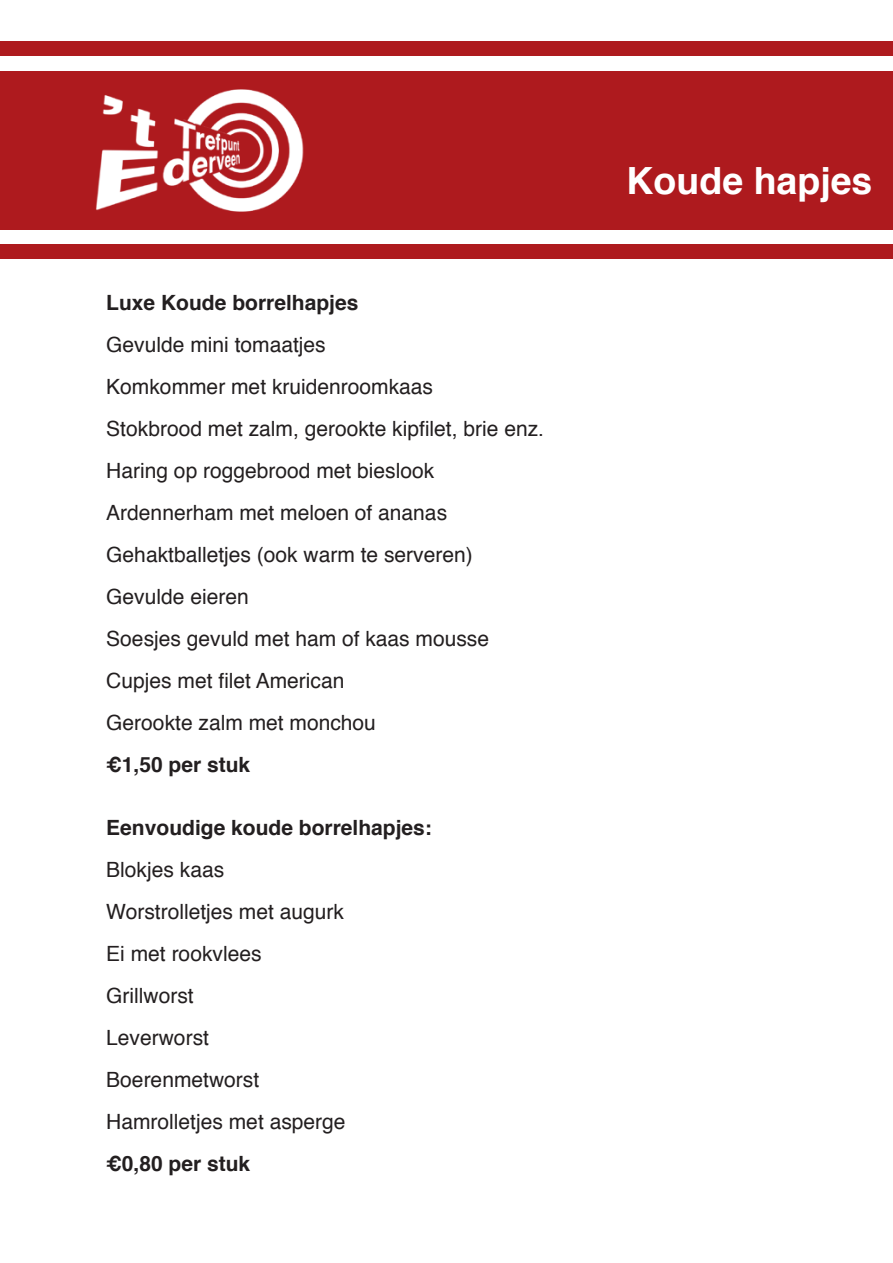
<style>
.page{position:relative;width:893px;height:1263px;background:#fff}
.page>*{position:absolute;margin:0;border:0;box-sizing:border-box;transform-origin:0 0}
.t1{font:700 37.5px "Helvetica";color:#fff}
.t2{font:21px "Helvetica";color:#231f20}
.t3{font:700 21px "Helvetica";color:#231f20}
</style>
<div class="page">
<div style="left:0;top:71px;width:893px;height:158px;background:#ae1a1e"></div>
<div style="left:0;top:244px;width:893px;height:15px;background:#ae1a1e"></div>
<div style="left:0;top:41px;width:893px;height:15px;background:#ae1a1e"></div>
<img style="left:44px;top:89px;width:294px;height:141px">
<p class="t3" style="left:106px;top:285px;width:254px">Luxe Koude borrelhapjes</p>
<p class="t2" style="left:106px;top:328px;width:221px">Gevulde mini tomaatjes</p>
<p class="t2" style="left:106px;top:370px;width:328px">Komkommer met kruidenroomkaas</p>
<p class="t2" style="left:106px;top:412px;width:439px">Stokbrood met zalm, gerookte kipfilet, brie enz.</p>
<p class="t2" style="left:106px;top:454px;width:329px">Haring op roggebrood met bieslook</p>
<p class="t2" style="left:106px;top:496px;width:342px">Ardennerham met meloen of ananas</p>
<p class="t2" style="left:106px;top:538px;width:368px">Gehaktballetjes (ook warm te serveren)</p>
<p class="t2" style="left:106px;top:580px;width:144px">Gevulde eieren</p>
<p class="t2" style="left:106px;top:622px;width:384px">Soesjes gevuld met ham of kaas mousse</p>
<p class="t2" style="left:106px;top:664px;width:240px">Cupjes met filet American</p>
<p class="t2" style="left:106px;top:706px;width:271px">Gerookte zalm met monchou</p>
<p class="t3" style="left:106px;top:747px;width:146px">€1,50 per stuk</p>
<p class="t3" style="left:106px;top:810px;width:327px">Eenvoudige koude borrelhapjes:</p>
<p class="t2" style="left:106px;top:853px;width:119px">Blokjes kaas</p>
<p class="t2" style="left:106px;top:895px;width:239px">Worstrolletjes met augurk</p>
<p class="t2" style="left:106px;top:937px;width:157px">Ei met rookvlees</p>
<p class="t2" style="left:106px;top:979px;width:89px">Grillworst</p>
<p class="t2" style="left:106px;top:1021px;width:104px">Leverworst</p>
<p class="t2" style="left:106px;top:1063px;width:154px">Boerenmetworst</p>
<p class="t2" style="left:106px;top:1105px;width:241px">Hamrolletjes met asperge</p>
<p class="t3" style="left:106px;top:1146px;width:146px">€0,80 per stuk</p>
<p class="t1" style="left:627px;top:151px;width:247px">Koude hapjes</p>
</div>
